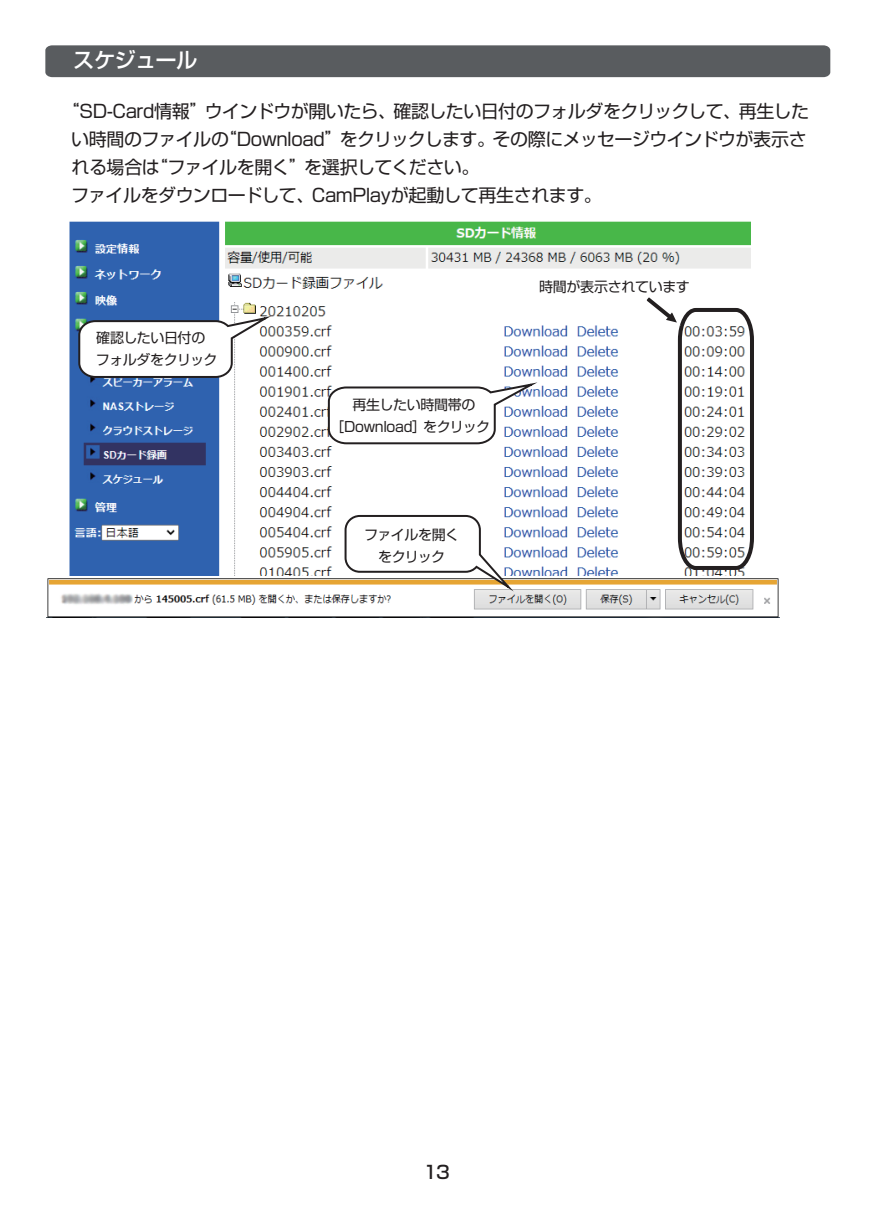
<style>
.page{position:relative;width:874px;height:1225px;background:#fff}
.page>*{position:absolute;margin:0;border:0;box-sizing:border-box;transform-origin:0 0}
.t1{font:500 21.2px "Shin Go Pro";letter-spacing:-.03em;color:#fff}
.t2{font:18px/28px "Shin Go Pro";letter-spacing:-.03em;color:#231f20}
.t3{font:500 18px "Shin Go Pro";color:#231f20}
.t4{font:14px/22px "Shin Go Pro";letter-spacing:-.03em;color:#231f20;text-align:center}
</style>
<div class="page">
<img style="left:69px;top:221px;width:681px;height:355px">
<img style="left:47px;top:578px;width:732px;height:39px">
<div style="left:45px;top:45px;width:784px;height:32px;background:#595c5f"></div>
<svg style="left:77px;top:315px;width:191px;height:64px"></svg>
<svg style="left:327px;top:382px;width:207px;height:63px"></svg>
<svg style="left:343px;top:514px;width:168px;height:76px"></svg>
<svg style="left:642px;top:293px;width:112px;height:279px"></svg>
<p class="t1" style="left:73px;top:43px;width:147px">スケジュール　</p>
<p class="t2" style="left:71px;top:95px;width:739px;text-indent:-9px">“SD-Card情報”ウインドウが開いたら、確認したい日付のフォルダをクリックして、再生したい時間のファイルの“Download”をクリックします。その際にメッセージウインドウが表示される場合は“ファイルを開く”を選択してください。<br>ファイルをダウンロードして、CamPlayが起動して再生されます。</p>
<p class="t4" style="left:96px;top:325px;width:123px;text-align:left">確認したい日付のフォルダをクリック</p>
<p class="t4" style="left:330px;top:391px;width:161px">再生したい時間帯の［Download］をクリック</p>
<p class="t4" style="left:364px;top:522px;width:97px">ファイルを開くをクリック</p>
<p class="t4" style="left:539px;top:273px;width:152px">時間が表示されています</p>
<p class="t3" style="left:423px;top:1157px;width:28px">13</p>
</div>
